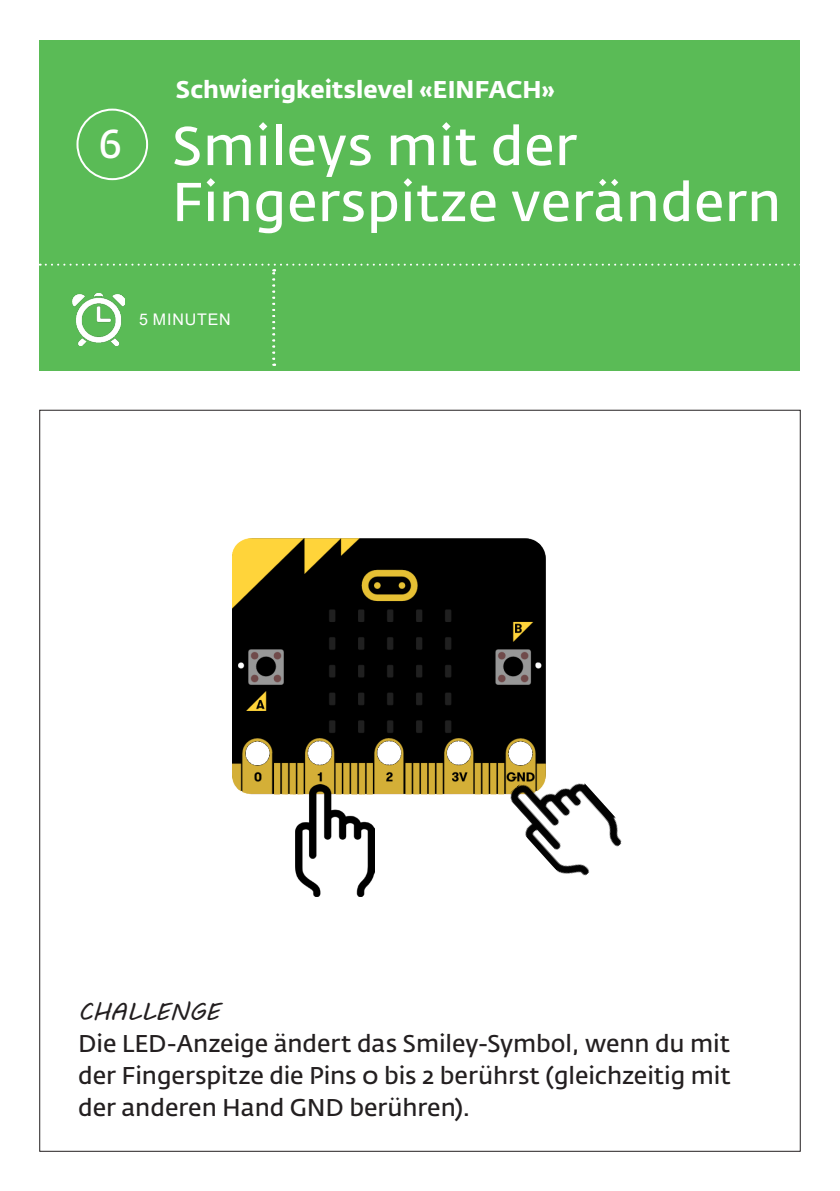
<style>
.page{position:relative;width:840px;height:1191px;background:#fff}
.page>*{position:absolute;margin:0;border:0;box-sizing:border-box;transform-origin:0 0}
.t1{font:600 54px/56px "Fedra Sans Std";letter-spacing:.01em;color:#fff}
.t2{font:600 40px "Fedra Sans Std";color:#fff}
.t3{font:600 24px/32px "Fedra Sans Std";color:#231f20;text-align:justify}
.t4{font:700 24px "Fedra Sans Std";color:#fff}
.t5{font:24px "MV Boli";color:#231f20}
.t6{font:16px "Arial";letter-spacing:.055em;color:#fff}
</style>
<div class="page">
<div style="left:40px;top:40px;width:759px;height:330px;background:#5abb56"></div>
<div style="left:76px;top:109px;width:72px;height:71px;border:2px solid #fff;border-radius:50%"></div>
<svg style="left:40px;top:264px;width:760px;height:102px"></svg>
<img style="left:232px;top:539px;width:313px;height:255px">
<img style="left:497px;top:751px;width:125px;height:125px">
<img style="left:295px;top:784px;width:79px;height:112px">
<h2 class="t2" style="left:99px;top:119px;width:25px">6</h2>
<p class="t4" style="left:176px;top:75px;width:380px">Schwierigkeitslevel «EINFACH»</p>
<h1 class="t1" style="left:172px;top:119px;width:610px">Smileys mit der<br>Fingerspitze verändern</h1>
<p class="t6" style="left:139px;top:308px;width:93px">5 MINUTEN</p>
<p class="t5" style="left:78px;top:995px;width:143px">CHALLENGE</p>
<p class="t3" style="left:78px;top:1028px;width:653px">Die LED-Anzeige ändert das Smiley-Symbol, wenn du mit der Fingerspitze die Pins 0 bis 2 berührst (gleichzeitig mit der anderen Hand GND berühren).</p>
</div>
